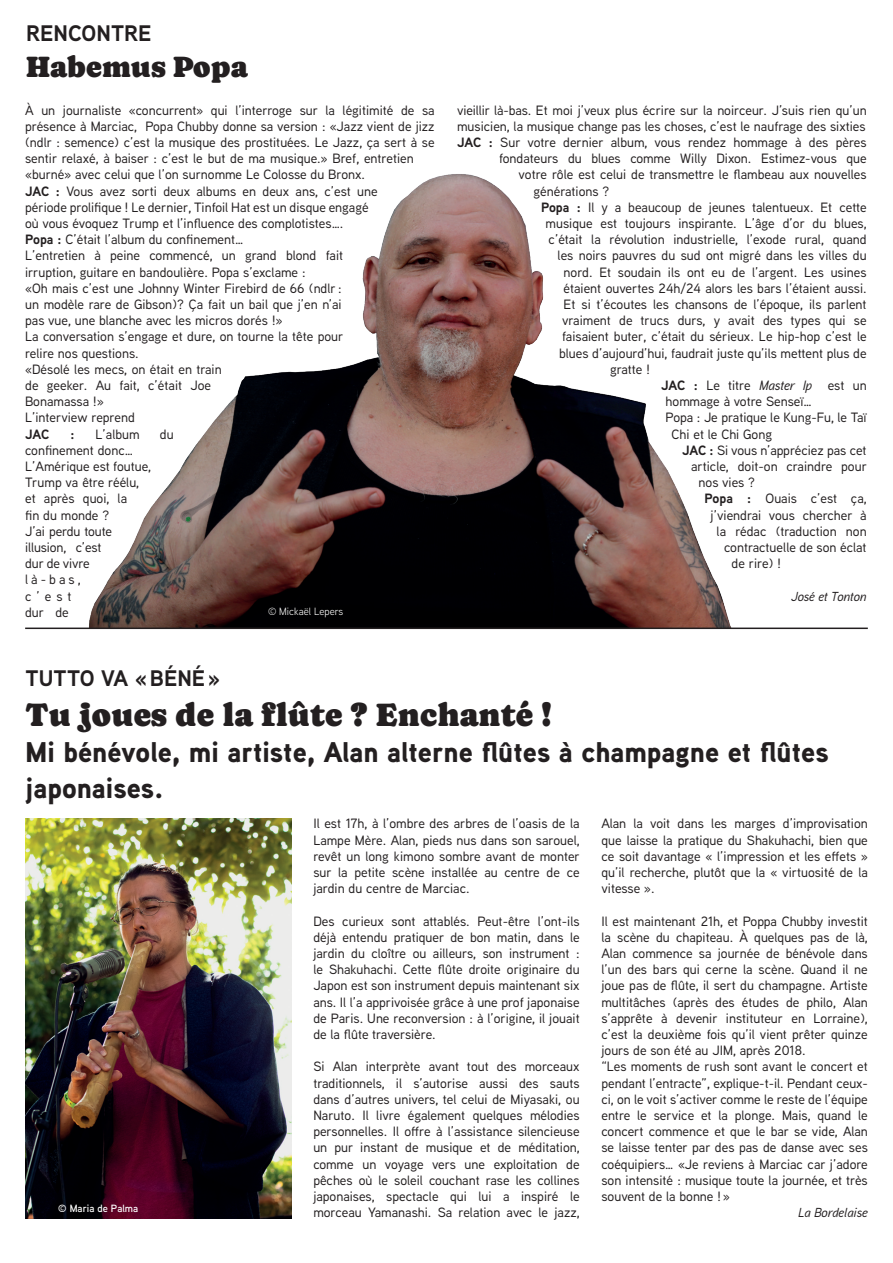
<style>
.page{position:relative;width:893px;height:1263px;background:#fff}
.page>*{position:absolute;margin:0;border:0;box-sizing:border-box;transform-origin:0 0}
.t1{font:33px "Caprasimo";color:#231f20}
.t2{font:30px "Caprasimo";color:#231f20}
.t3{font:900 28.5px/36px "Aaux Next";color:#231f20}
.t4{font:700 22.5px "Aaux Next";color:#231f20}
.t5{font:500 13.5px/16.2px "Aaux Next";color:#231f20;text-align:justify}
.t6{font:700 13.5px "Aaux Next";color:#231f20}
.t7{font:italic 500 13.05px "Aaux Next";color:#231f20}
.t8{font:10.5px "Aaux Next";color:#fff}
.t9{font:600 10.5px "Aaux Next";color:#fff}
.s1{font-weight:700}
.s2{font-style:italic}
</style>
<div class="page">
<img style="left:25px;top:819px;width:266px;height:399px">
<img style="left:89px;top:174px;width:642px;height:453px">
<hr style="left:25px;top:627px;width:843px;height:2px;background:#231f20">
<h3 class="t4" style="left:26px;top:17px;width:127px">RENCONTRE</h3>
<h2 class="t2" style="left:26px;top:49px;width:223px">Habemus Popa</h2>
<p class="t5" style="left:25px;top:101px;width:411px;text-align:left">À un journaliste «concurrent» qui l’interroge sur la légitimité de sa présence à Marciac, Popa Chubby donne sa version : «Jazz vient de jizz (ndlr : semence) c’est la musique des prostituées. Le Jazz, ça sert à se sentir relaxé, à baiser : c’est le but de ma musique.» Bref, entretien «burné» avec celui que l’on surnomme Le Colosse du Bronx.<br><span class="s1">JAC :</span> Vous avez sorti deux albums en deux ans, c’est une<br>période prolifique ! Le dernier, Tinfoil Hat est un disque engagé<br>où vous évoquez Trump et l’influence des complotistes….<br><span class="s1">Popa :</span> C’était l’album du confinement…<br>L’entretien à peine commencé, un grand blond fait<br>irruption, guitare en bandoulière. Popa s’exclame :<br>«Oh mais c’est une Johnny Winter Firebird de 66 (ndlr :<br>un modèle rare de Gibson)? Ça fait un bail que j’en n’ai<br>pas vue, une blanche avec les micros dorés !»<br>La conversation s’engage et dure, on tourne la tête pour<br>relire nos questions.<br>«Désolé les mecs, on était en train<br>de geeker. Au fait, c’était Joe<br>Bonamassa !»<br>L’interview reprend</p>
<p class="t6" style="left:25px;top:424px;width:26px">JAC</p>
<p class="t6" style="left:70px;top:424px;width:6px">:</p>
<p class="t5" style="left:96px;top:425px;width:46px">L’album</p>
<p class="t5" style="left:160px;top:425px;width:15px">du</p>
<p class="t5" style="left:25px;top:442px;width:128px;text-align:left">confinement donc…<br>L’Amérique est foutue,<br>Trump va être réélu, et après quoi, la<br>fin du monde ?<br>J’ai perdu toute illusion, c’est<br>dur de vivre<br>là-bas,<br>c’est<br>dur de</p>
<p class="t8" style="left:268px;top:605px;width:77px">© Mickaël Lepers</p>
<p class="t5" style="left:457px;top:101px;width:411px">vieillir là-bas. Et moi j’veux plus écrire sur la noirceur. J’suis rien qu’un</p>
<p class="t5" style="left:457px;top:118px;width:410px">musicien, la musique change pas les choses, c’est le naufrage des sixties</p>
<p class="t5" style="left:457px;top:134px;width:411px"><span class="s1">JAC :</span> Sur votre dernier album, vous rendez hommage à des pères</p>
<p class="t5" style="left:499px;top:150px;width:369px">fondateurs du blues comme Willy Dixon. Estimez-vous que</p>
<p class="t5" style="left:519px;top:166px;width:350px">votre rôle est celui de transmettre le flambeau aux nouvelles</p>
<p class="t5" style="left:534px;top:182px;width:77px">générations ?</p>
<p class="t5" style="left:541px;top:199px;width:327px"><span class="s1">Popa :</span> Il y a beaucoup de jeunes talentueux. Et cette</p>
<p class="t5" style="left:546px;top:215px;width:322px">musique est toujours inspirante. L’âge d’or du blues,</p>
<p class="t5" style="left:549px;top:231px;width:319px">c’était la révolution industrielle, l’exode rural, quand</p>
<p class="t5" style="left:558px;top:247px;width:311px">les noirs pauvres du sud ont migré dans les villes du</p>
<p class="t5" style="left:564px;top:263px;width:304px">nord. Et soudain ils ont eu de l’argent. Les usines</p>
<p class="t5" style="left:564px;top:280px;width:305px">étaient ouvertes 24h/24 alors les bars l’étaient aussi.</p>
<p class="t5" style="left:564px;top:296px;width:304px">Et si t’écoutes les chansons de l’époque, ils parlent</p>
<p class="t5" style="left:562px;top:312px;width:306px">vraiment de trucs durs, y avait des types qui se</p>
<p class="t5" style="left:562px;top:328px;width:306px">faisaient buter, c’était du sérieux. Le hip-hop c’est le</p>
<p class="t5" style="left:559px;top:344px;width:309px">blues d’aujourd’hui, faudrait juste qu’ils mettent plus de</p>
<p class="t5" style="left:610px;top:361px;width:42px">gratte !</p>
<p class="t5" style="left:661px;top:377px;width:207px"><span class="s1">JAC :</span> Le titre <span class="s2">Master Ip</span> est un</p>
<p class="t5" style="left:666px;top:393px;width:148px">hommage à votre Senseï…</p>
<p class="t5" style="left:666px;top:409px;width:202px">Popa : Je pratique le Kung-Fu, le Taï</p>
<p class="t5" style="left:672px;top:425px;width:102px">Chi et le Chi Gong</p>
<p class="t5" style="left:682px;top:442px;width:186px"><span class="s1">JAC :</span> Si vous n’appréciez pas cet</p>
<p class="t5" style="left:691px;top:458px;width:177px">article, doit-on craindre pour</p>
<p class="t5" style="left:699px;top:474px;width:58px">nos vies ?</p>
<p class="t5" style="left:705px;top:490px;width:164px"><span class="s1">Popa :</span> Ouais c’est ça,</p>
<p class="t5" style="left:711px;top:506px;width:158px">j’viendrai vous chercher à</p>
<p class="t5" style="left:717px;top:523px;width:152px">la rédac (traduction non</p>
<p class="t5" style="left:724px;top:539px;width:144px">contractuelle de son éclat</p>
<p class="t5" style="left:732px;top:555px;width:51px">de rire) !</p>
<p class="t7" style="left:791px;top:587px;width:77px">José et Tonton</p>
<h3 class="t4" style="left:26px;top:662px;width:196px">TUTTO VA «BÉNÉ»</h3>
<h1 class="t1" style="left:26px;top:695px;width:528px">Tu joues de la flûte ? Enchanté !</h1>
<h3 class="t3" style="left:26px;top:734px;width:805px">Mi bénévole, mi artiste, Alan alterne flûtes à champagne et flûtes japonaises.</h3>
<p class="t5" style="left:313px;top:815px;width:268px">Il est 17h, à l’ombre des arbres de l’oasis de la Lampe Mère. Alan, pieds nus dans son sarouel, revêt un long kimono sombre avant de monter sur la petite scène installée au centre de ce jardin du centre de Marciac.</p>
<p class="t5" style="left:313px;top:912px;width:268px">Des curieux sont attablés. Peut-être l’ont-ils déjà entendu pratiquer de bon matin, dans le jardin du cloître ou ailleurs, son instrument : le Shakuhachi. Cette flûte droite originaire du Japon est son instrument depuis maintenant six ans. Il l’a apprivoisée grâce à une prof japonaise de Paris. Une reconversion : à l’origine, il jouait de la flûte traversière.</p>
<p class="t5" style="left:313px;top:1058px;width:268px">Si Alan interprète avant tout des morceaux traditionnels, il s’autorise aussi des sauts dans d’autres univers, tel celui de Miyasaki, ou Naruto. Il livre également quelques mélodies personnelles. Il offre à l’assistance silencieuse un pur instant de musique et de méditation, comme un voyage vers une exploitation de pêches où le soleil couchant rase les collines japonaises, spectacle qui lui a inspiré le morceau Yamanashi. Sa relation avec le jazz,</p>
<p class="t5" style="left:601px;top:815px;width:268px">Alan la voit dans les marges d’improvisation que laisse la pratique du Shakuhachi, bien que ce soit davantage « l’impression et les effets » qu’il recherche, plutôt que la « virtuosité de la vitesse ».</p>
<p class="t5" style="left:601px;top:912px;width:268px;text-align:left">Il est maintenant 21h, et Poppa Chubby investit la scène du chapiteau. À quelques pas de là, Alan commence sa journée de bénévole dans l’un des bars qui cerne la scène. Quand il ne joue pas de flûte, il sert du champagne. Artiste multitâches (après des études de philo, Alan s’apprête à devenir instituteur en Lorraine), c’est la deuxième fois qu’il vient prêter quinze jours de son été au JIM, après 2018.<br>“Les moments de rush sont avant le concert et pendant l’entracte”, explique-t-il. Pendant ceux&shy;ci, on le voit s’activer comme le reste de l’équipe entre le service et la plonge. Mais, quand le concert commence et que le bar se vide, Alan se laisse tenter par des pas de danse avec ses coéquipiers… «Je reviens à Marciac car j’adore son intensité : musique toute la journée, et très souvent de la bonne ! »</p>
<p class="t7" style="left:798px;top:1203px;width:71px">La Bordelaise</p>
<p class="t9" style="left:58px;top:1201px;width:81px">© Maria de Palma</p>
</div>
